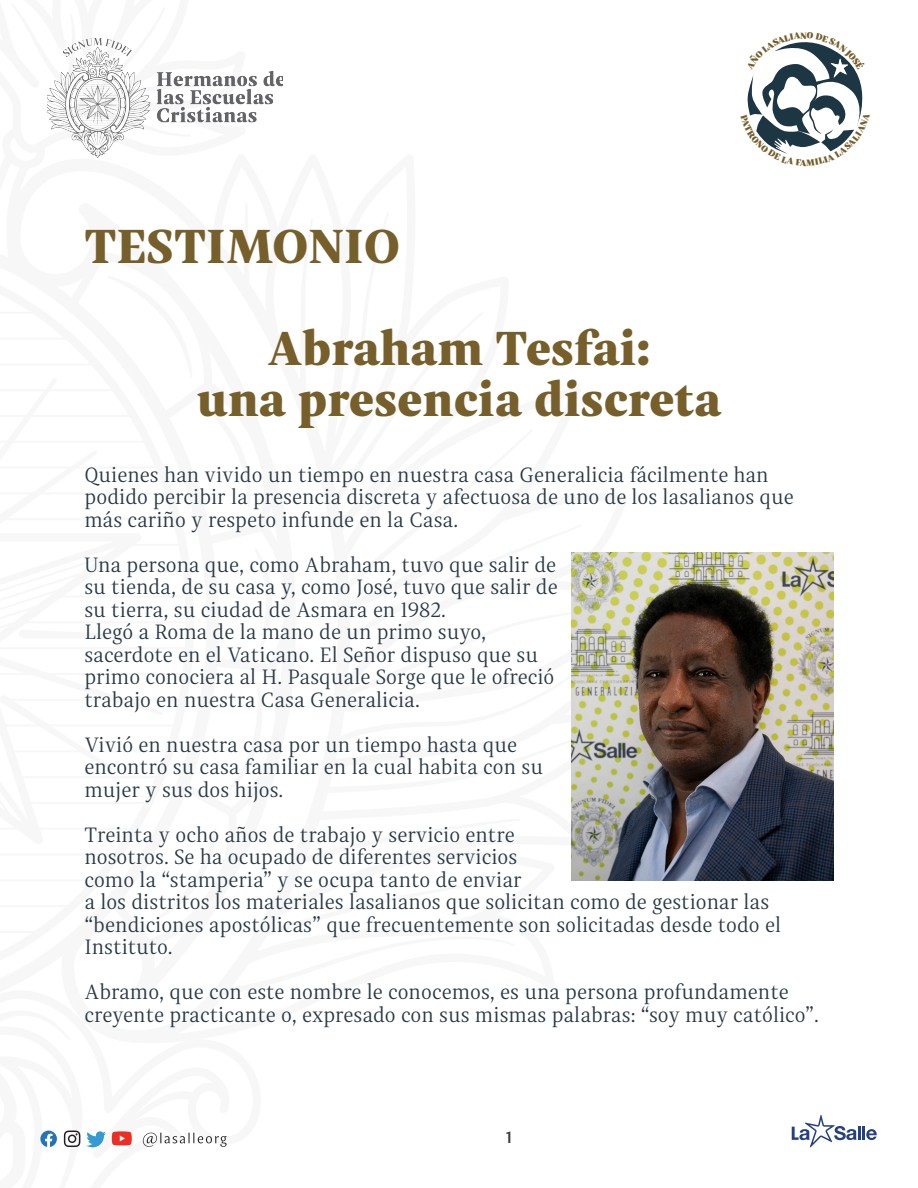
<style>
.page{position:relative;width:918px;height:1188px;background:#fff}
.page>*{position:absolute;margin:0;border:0;box-sizing:border-box;transform-origin:0 0}
.Título{font:900 48px/51px "Indivisa Text Serif";color:#765f2b;text-align:center}
.Texto{font:21px/22.5px "Indivisa Text Serif";color:#293845}
.t1{font:700 16.5px "Indivisa Text Sans";color:#3e3e3f}
</style>
<div class="page">
<svg style="left:40px;top:1130px;width:187px;height:18px"></svg>
<svg style="left:792px;top:1115px;width:85px;height:32px"></svg>
<img style="left:47px;top:39px;width:236px;height:119px">
<img style="left:572px;top:553px;width:262px;height:327px">
<svg style="left:747px;top:42px;width:116px;height:112px"></svg>
<p class="Título" style="left:84px;top:218px;width:317px">TESTIMONIO</p>
<p class="Título" style="left:196px;top:320px;width:527px">Abraham Tesfai:<br>una presencia discreta</p>
<p class="Texto" style="left:84px;top:462px;width:711px">Quienes han vivido un tiempo en nuestra casa Generalicia fácilmente han podido percibir la presencia discreta y afectuosa de uno de los lasalianos que más cariño y respeto infunde en la Casa.</p>
<p class="Texto" style="left:84px;top:552px;width:475px;text-align:justify">Una persona que, como Abraham, tuvo que salir de su tienda, de su casa y, como José, tuvo que salir de su tierra, su ciudad de Asmara en 1982.</p>
<p class="Texto" style="left:84px;top:619px;width:471px">Llegó a Roma de la mano de un primo suyo, sacerdote en el Vaticano. El Señor dispuso que su primo conociera al H. Pasquale Sorge que le ofreció trabajo en nuestra Casa Generalicia.</p>
<p class="Texto" style="left:84px;top:732px;width:460px">Vivió en nuestra casa por un tiempo hasta que encontró su casa familiar en la cual habita con su mujer y sus dos hijos.</p>
<p class="Texto" style="left:84px;top:822px;width:698px">Treinta y ocho años de trabajo y servicio entre<br>nosotros. Se ha ocupado de diferentes servicios<br>como la “stamperia” y se ocupa tanto de enviar<br>a los distritos los materiales lasalianos que solicitan como de gestionar las “bendiciones apostólicas” que frecuentemente son solicitadas desde todo el Instituto.</p>
<p class="Texto" style="left:84px;top:979px;width:736px">Abramo, que con este nombre le conocemos, es una persona profundamente creyente practicante o, expresado con sus mismas palabras: “soy muy católico”.</p>
<p class="t1" style="left:506px;top:1123px;width:8px">1</p>
</div>
